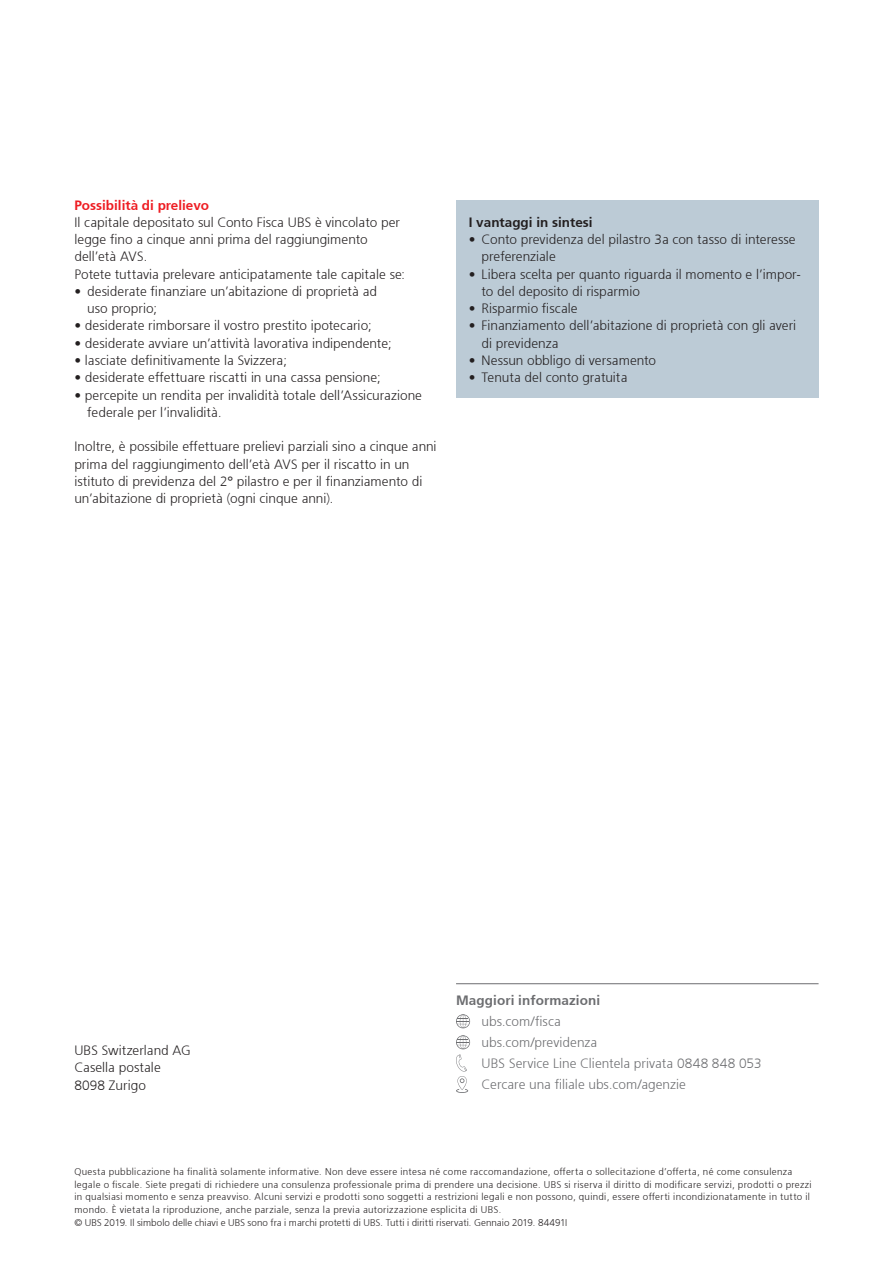
<style>
.page{position:relative;width:893px;height:1263px;background:#fff}
.page>*{position:absolute;margin:0;border:0;box-sizing:border-box;transform-origin:0 0}
.Body_copy_Aufzähling{font:300 13.5px/17.2px "Frutiger 45";letter-spacing:.005em;color:#231f20}
.Body_copy___9_pt{font:300 13.5px/17.2px "Frutiger 45";color:#231f20}
.Kontakboxentext{font:300 13.5px "Frutiger 45";letter-spacing:.005em;color:#6c6d70}
.Subtitle__9_pt{font:300 13.5px "Frutiger 45";color:#ee1d23}
.Kontaktboxen__Titel{font:300 13.5px "Frutiger 45";letter-spacing:.005em;color:#6c6d70}
.Subtitle__9_pt-2{font:300 13.5px "Frutiger 45";color:#231f20}
.Disclaimer{font:300 9.75px/12.8px "Frutiger 45";letter-spacing:.035em;color:#231f20}
.Disclaimer-2{font:300 9.75px "Frutiger 45";letter-spacing:.005em;color:#231f20}
</style>
<div class="page">
<hr style="left:456px;top:983px;width:363px;height:1px;background:#6c6d70">
<svg style="left:456px;top:1014px;width:14px;height:14px"></svg>
<svg style="left:456px;top:1035px;width:14px;height:58px"></svg>
<div style="left:456px;top:200px;width:363px;height:198px;background:#bccbd6"></div>
<p class="Subtitle__9_pt" style="left:74px;top:197px;width:136px">Possibilità di prelievo</p>
<p class="Body_copy___9_pt" style="left:74px;top:214px;width:327px">Il capitale depositato sul Conto Fisca UBS è vincolato per legge fino a cinque anni prima del raggiungimento</p>
<p class="Body_copy___9_pt" style="left:74px;top:248px;width:332px">dell’età AVS.<br>Potete tuttavia prelevare anticipatamente tale capitale se:</p>
<p class="Body_copy_Aufzähling" style="left:87px;top:283px;width:291px;text-indent:-13px">• desiderate finanziare un’abitazione di proprietà ad uso proprio;</p>
<p class="Body_copy_Aufzähling" style="left:74px;top:317px;width:299px">• desiderate rimborsare il vostro prestito ipotecario;</p>
<p class="Body_copy_Aufzähling" style="left:74px;top:334px;width:319px">• desiderate avviare un’attività lavorativa indipendente;</p>
<p class="Body_copy_Aufzähling" style="left:74px;top:352px;width:214px">• lasciate definitivamente la Svizzera;</p>
<p class="Body_copy_Aufzähling" style="left:74px;top:369px;width:308px">• desiderate effettuare riscatti in una cassa pensione;</p>
<p class="Body_copy_Aufzähling" style="left:87px;top:386px;width:336px;text-indent:-13px">• percepite un rendita per invalidità totale dell’Assicurazione federale per l’invalidità.</p>
<p class="Body_copy___9_pt" style="left:74px;top:438px;width:364px">Inoltre, è possibile effettuare prelievi parziali sino a cinque anni prima del raggiungimento dell’età AVS per il riscatto in un istituto di previdenza del 2° pilastro e per il finanziamento di un’abitazione di proprietà (ogni cinque anni).</p>
<p class="Subtitle__9_pt-2" style="left:469px;top:214px;width:125px">I vantaggi in sintesi</p>
<p class="Body_copy_Aufzähling" style="left:482px;top:231px;width:315px;text-indent:-13px">• Conto previdenza del pilastro 3a con tasso di interesse preferenziale</p>
<p class="Body_copy_Aufzähling" style="left:482px;top:265px;width:321px;text-indent:-13px">• Libera scelta per quanto riguarda il momento e l’impor&shy;to del deposito di risparmio</p>
<p class="Body_copy_Aufzähling" style="left:469px;top:300px;width:110px">• Risparmio fiscale</p>
<p class="Body_copy_Aufzähling" style="left:482px;top:317px;width:316px;text-indent:-13px">• Finanziamento dell’abitazione di proprietà con gli averi di previdenza</p>
<p class="Body_copy_Aufzähling" style="left:469px;top:352px;width:189px">• Nessun obbligo di versamento</p>
<p class="Body_copy_Aufzähling" style="left:469px;top:369px;width:160px">• Tenuta del conto gratuita</p>
<p class="Body_copy___9_pt" style="left:74px;top:1042px;width:118px">UBS Switzerland AG<br>Casella postale<br>8098 Zurigo</p>
<p class="Kontaktboxen__Titel" style="left:456px;top:992px;width:146px">Maggiori informazioni</p>
<p class="Kontakboxentext" style="left:482px;top:1014px;width:81px">ubs.com/fisca</p>
<p class="Kontakboxentext" style="left:482px;top:1035px;width:117px">ubs.com/previdenza</p>
<p class="Kontakboxentext" style="left:482px;top:1056px;width:281px">UBS Service Line Clientela privata 0848 848 053</p>
<p class="Kontakboxentext" style="left:482px;top:1077px;width:206px">Cercare una filiale ubs.com/agenzie</p>
<p class="Disclaimer" style="left:74px;top:1165px;width:739px">Questa pubblicazione ha finalità solamente informative. Non deve essere intesa né come raccomandazione, offerta o sollecitazione d’offerta, né come consulenza legale o fiscale. Siete pregati di richiedere una consulenza professionale prima di prendere una decisione. UBS si riserva il diritto di modificare servizi, prodotti o prezzi in qualsiasi momento e senza preavviso. Alcuni servizi e prodotti sono soggetti a restrizioni legali e non possono, quindi, essere offerti incondizionatamente in tutto il mondo. È vietata la riproduzione, anche parziale, senza la previa autorizzazione esplicita di UBS.</p>
<p class="Disclaimer-2" style="left:74px;top:1217px;width:494px">© UBS 2019. Il simbolo delle chiavi e UBS sono fra i marchi protetti di UBS. Tutti i diritti riservati. Gennaio 2019. 84491I</p>
</div>
